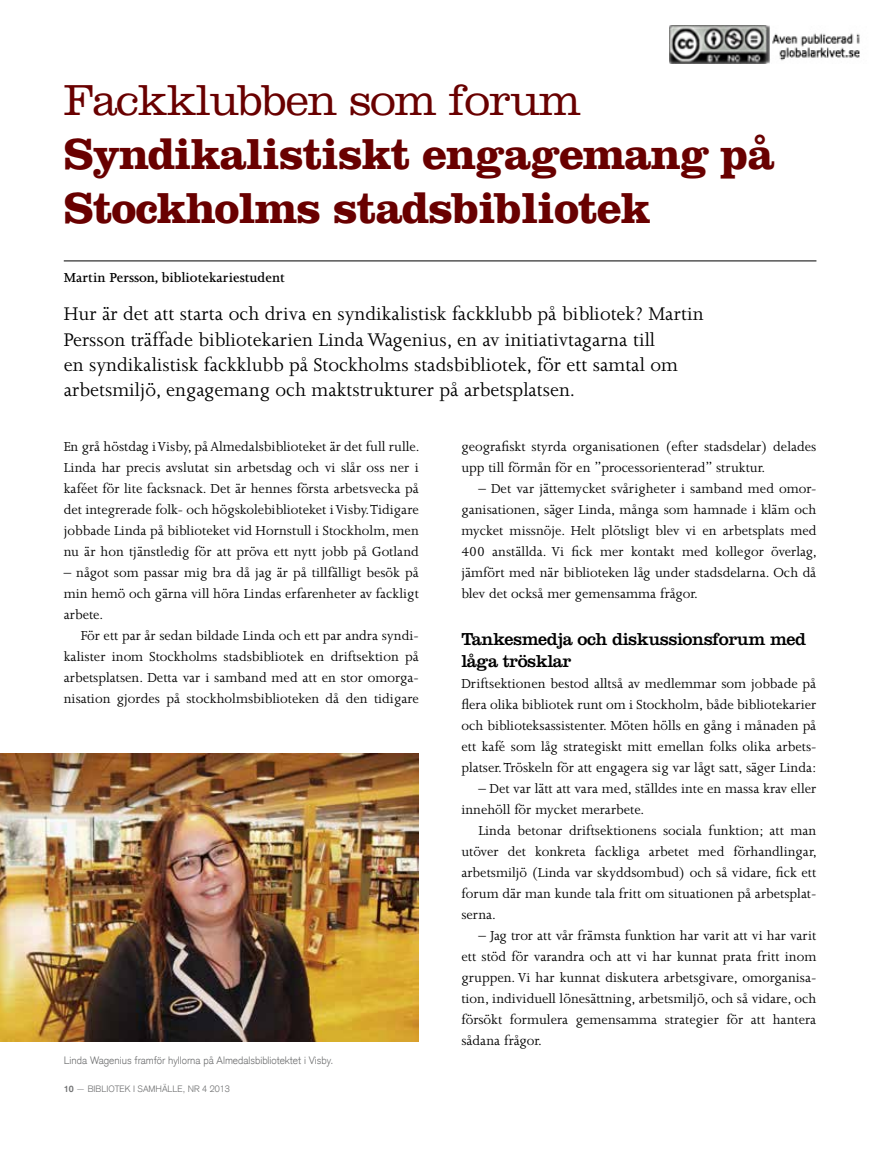
<style>
.page{position:relative;width:893px;height:1149px;background:#fff}
.page>*{position:absolute;margin:0;border:0;box-sizing:border-box;transform-origin:0 0}
.t1{font:700 45px/54px "Clarendon LT Std";letter-spacing:-.025em;color:#690000}
.t2{font:300 45px "Clarendon LT Std";letter-spacing:-.025em;color:#690000}
.t3{font:21px/25.2px "Joanna MT Std";color:#000}
.t4{font:18px/21.6px "Clarendon LT Std";letter-spacing:-.025em;color:#000}
.t5{font:15px/21px "Joanna MT Std";color:#000;text-align:justify}
.t6{font:600 15px "Joanna MT Std";color:#000}
.t7{font:300 10.5px "Akzidenz Grotesk";color:#707172}
.t8{font:300 9px "Akzidenz Grotesk";color:#707172}
.s1{font-weight:700}
</style>
<div class="page">
<hr style="left:64px;top:260px;width:752px;height:1px;background:#000">
<img style="left:0;top:753px;width:419px;height:287px">
<img style="left:670px;top:25px;width:190px;height:39px">
<h1 class="t2" style="left:64px;top:74px;width:519px">Fackklubben som forum</h1>
<h1 class="t1" style="left:64px;top:126px;width:713px">Syndikalistiskt engagemang på<br>Stockholms stadsbibliotek</h1>
<p class="t6" style="left:64px;top:269px;width:223px">Martin Persson, bibliotekariestudent</p>
<p class="t3" style="left:64px;top:301px;width:641px">Hur är det att starta och driva en syndikalistisk fackklubb på bibliotek? Martin Persson träffade bibliotekarien Linda Wagenius, en av initiativtagarna till<br>en syndikalistisk fackklubb på Stockholms stadsbibliotek, för ett samtal om arbetsmiljö, engagemang och maktstrukturer på arbetsplatsen.</p>
<p class="t5" style="left:64px;top:436px;width:357px">En grå höstdag i Visby, på Almedalsbiblioteket är det full rulle.<br>Linda har precis avslutat sin arbetsdag och vi slår oss ner i kaféet för lite facksnack. Det är hennes första arbetsvecka på det integrerade folk- och högskolebiblioteket i Visby. Tidigare jobbade Linda på biblioteket vid Hornstull i Stockholm, men nu är hon tjänstledig för att pröva ett nytt jobb på Gotland</p>
<p class="t5" style="left:64px;top:562px;width:357px">– något som passar mig bra då jag är på tillfälligt besök på min hemö och gärna vill höra Lindas erfarenheter av fackligt arbete.</p>
<p class="t5" style="left:64px;top:625px;width:357px;text-indent:17px">För ett par år sedan bildade Linda och ett par andra syndi&shy;kalister inom Stockholms stadsbibliotek en driftsektion på arbetsplatsen. Detta var i samband med att en stor omorga&shy;nisation gjordes på stockholmsbiblioteken då den tidigare</p>
<p class="t5" style="left:461px;top:436px;width:357px">geografiskt styrda organisationen (efter stadsdelar) delades upp till förmån för en ”processorienterad” struktur.</p>
<p class="t5" style="left:461px;top:478px;width:357px;text-indent:17px">– Det var jättemycket svårigheter i samband med omor&shy;ganisationen, säger Linda, många som hamnade i kläm och mycket missnöje. Helt plötsligt blev vi en arbetsplats med 400 anställda. Vi fick mer kontakt med kollegor överlag, jämfört med när biblioteken låg under stadsdelarna. Och då blev det också mer gemensamma frågor.</p>
<p class="t4" style="left:461px;top:628px;width:346px">Tankesmedja och diskussionsforum med låga trösklar</p>
<p class="t5" style="left:461px;top:673px;width:357px">Driftsektionen bestod alltså av medlemmar som jobbade på flera olika bibliotek runt om i Stockholm, både bibliotekarier och biblioteksassistenter. Möten hölls en gång i månaden på ett kafé som låg strategiskt mitt emellan folks olika arbets&shy;platser. Tröskeln för att engagera sig var lågt satt, säger Linda:</p>
<p class="t5" style="left:461px;top:778px;width:356px;text-indent:17px">– Det var lätt att vara med, ställdes inte en massa krav eller innehöll för mycket merarbete.</p>
<p class="t5" style="left:461px;top:820px;width:357px;text-indent:17px">Linda betonar driftsektionens sociala funktion; att man utöver det konkreta fackliga arbetet med förhandlingar, arbetsmiljö (Linda var skyddsombud) och så vidare, fick ett forum där man kunde tala fritt om situationen på arbetsplat&shy;serna.</p>
<p class="t5" style="left:461px;top:925px;width:357px;text-indent:17px">– Jag tror att vår främsta funktion har varit att vi har varit ett stöd för varandra och att vi har kunnat prata fritt inom gruppen. Vi har kunnat diskutera arbetsgivare, omorganisa&shy;tion, individuell lönesättning, arbetsmiljö, och så vidare, och försökt formulera gemensamma strategier för att hantera sådana frågor.</p>
<p class="t7" style="left:64px;top:1053px;width:271px">Linda Wagenius framför hyllorna på Almedalsbibliotektet i Visby.</p>
<p class="t8" style="left:64px;top:1082px;width:168px"><span class="s1">10</span> — BIBLIOTEK I SAMHÄLLE, NR 4 2013</p>
</div>
